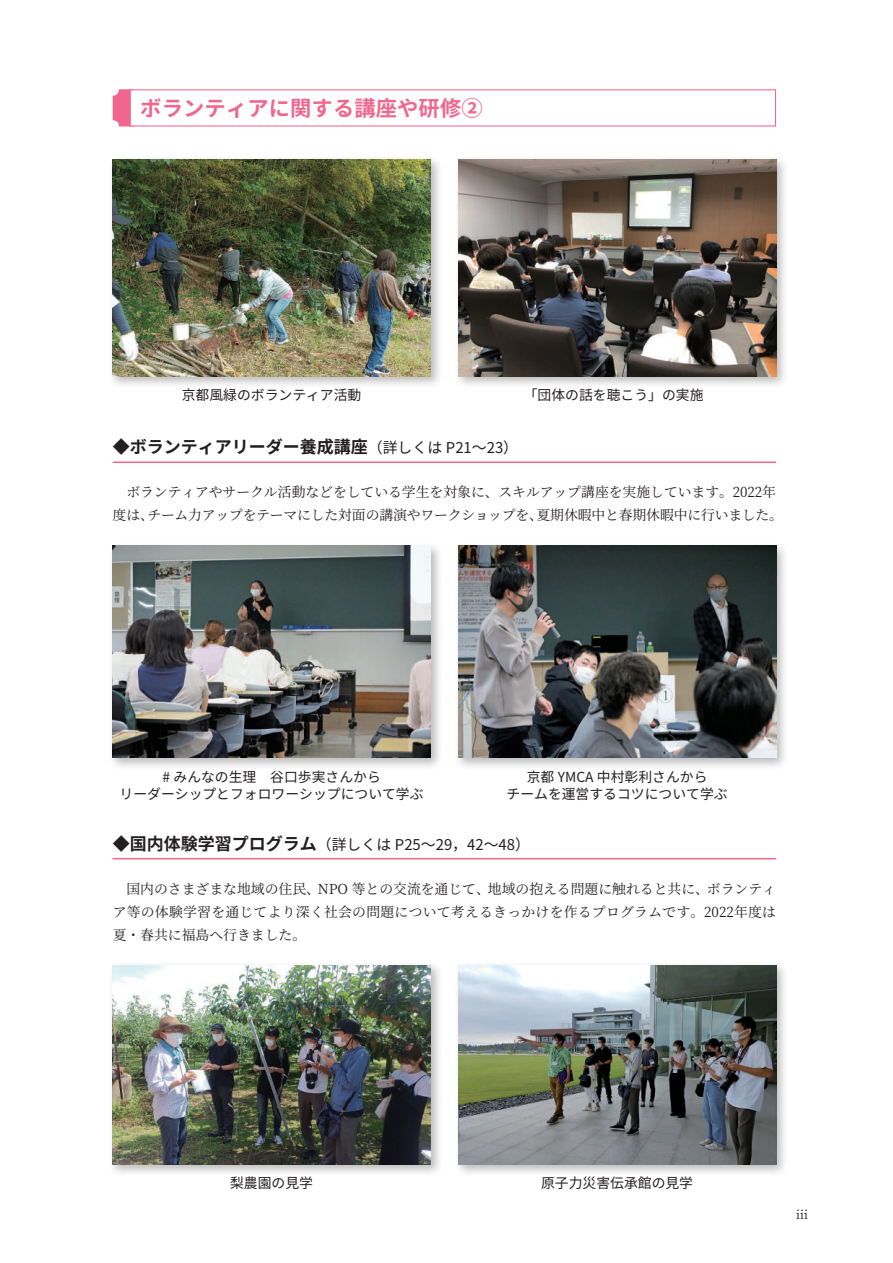
<style>
.page{position:relative;width:893px;height:1263px;background:#fff}
.page>*{position:absolute;margin:0;border:0;box-sizing:border-box;transform-origin:0 0}
.t1{font:700 21.3px "Noto Sans CJ Kjp";letter-spacing:.005em;color:#f1668d}
.t2{font:700 16.95px "Noto Sans CJ Kjp";color:#231f20}
.t3{font:14.85px "Noto Sans CJ Kjp";color:#231f20}
.t4{font:13.8px/23.4px "Noto Serif CJ Kjp";letter-spacing:-.005em;color:#231f20}
.t5{font:13.8px/17px "Noto Sans CJ Kjp";color:#231f20;text-align:center}
.t6{font:12px "Noto Serif CJ Kjp";color:#231f20}
.s1{font-weight:400;font-size:14.85px}
.s2{font-weight:700;font-size:16.95px}
</style>
<div class="page">
<div style="left:113px;top:89px;width:27px;height:37px;background:#f1668d;border-radius:6px"></div>
<div style="left:130px;top:89px;width:646px;height:37px;background:#fff;border:1px solid #f1668d"></div>
<hr style="left:113px;top:461px;width:663px;height:2px;background:#f1668d">
<div style="left:109px;top:542px;width:334px;height:228px;background:#231f20;opacity:.3"></div>
<img style="left:113px;top:546px;width:318px;height:212px">
<div style="left:454px;top:542px;width:335px;height:228px;background:#231f20;opacity:.3"></div>
<img style="left:458px;top:546px;width:318px;height:212px">
<hr style="left:113px;top:858px;width:663px;height:1px;background:#f1668d">
<div style="left:109px;top:961px;width:334px;height:216px;background:#231f20;opacity:.3"></div>
<img style="left:113px;top:965px;width:318px;height:199px">
<div style="left:454px;top:961px;width:335px;height:216px;background:#231f20;opacity:.3"></div>
<img style="left:458px;top:965px;width:318px;height:199px">
<div style="left:109px;top:155px;width:334px;height:234px;background:#231f20;opacity:.3"></div>
<img style="left:113px;top:159px;width:318px;height:217px">
<div style="left:454px;top:155px;width:335px;height:234px;background:#231f20;opacity:.3"></div>
<img style="left:458px;top:159px;width:318px;height:217px">
<h1 class="t1" style="left:140px;top:96px;width:344px">ボランティアに関する講座や研修②</h1>
<p class="t5" style="left:182px;top:387px;width:181px">京都風緑のボランティア活動</p>
<p class="t5" style="left:524px;top:387px;width:181px">「団体の話を聴こう」の実施</p>
<p class="t2" style="left:113px;top:437px;width:407px">◆ボランティアリーダー養成講座<span class="s1">（詳しくは P21〜23）</span></p>
<p class="t4" style="left:113px;top:481px;width:672px">　ボランティアやサークル活動などをしている学生を対象に、スキルアップ講座を実施しています。2022年度は、チーム力アップをテーマにした対面の講演やワークショップを、夏期休暇中と春期休暇中に行いました。</p>
<p class="t5" style="left:120px;top:768px;width:306px"># みんなの生理　谷口歩実さんから<br>リーダーシップとフォロワーシップについて学ぶ</p>
<p class="t5" style="left:507px;top:768px;width:223px">京都 YMCA 中村彰利さんから<br>チームを運営するコツについて学ぶ</p>
<p class="t3" style="left:113px;top:836px;width:419px"><span class="s2">◆国内体験学習プログラム</span>（詳しくは P25〜29，42〜48）</p>
<p class="t4" style="left:113px;top:877px;width:665px;text-align:justify">　国内のさまざまな地域の住民、NPO 等との交流を通じて、地域の抱える問題に触れると共に、ボランティア等の体験学習を通じてより深く社会の問題について考えるきっかけを作るプログラムです。2022年度は夏・春共に福島へ行きました。</p>
<p class="t5" style="left:230px;top:1175px;width:84px">梨農園の見学</p>
<p class="t5" style="left:541px;top:1175px;width:154px">原子力災害伝承館の見学</p>
<p class="t6" style="left:796px;top:1208px;width:13px">iii</p>
</div>
